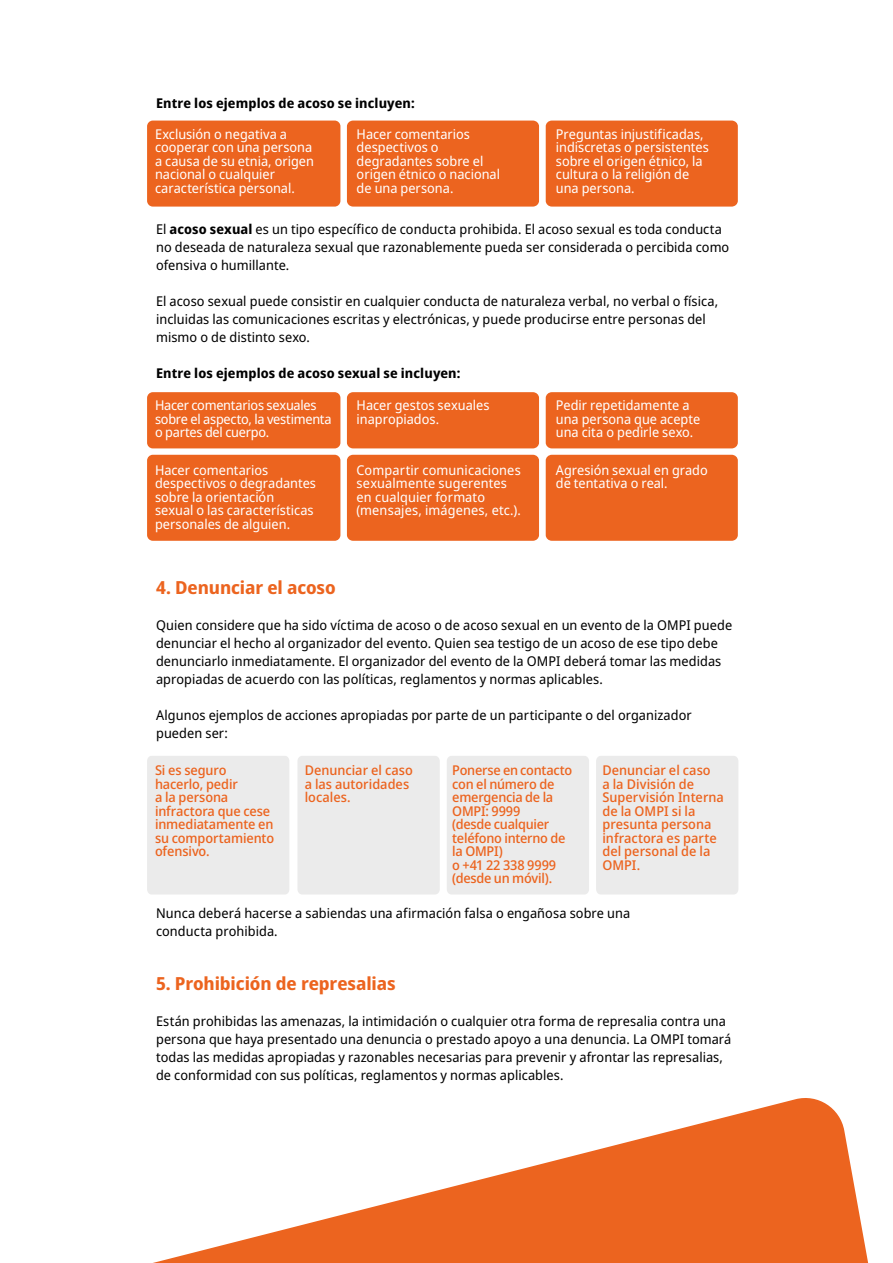
<style>
.page{position:relative;width:893px;height:1263px;background:#fff}
.page>*{position:absolute;margin:0;border:0;box-sizing:border-box;transform-origin:0 0}
.t1{font:700 18px "Noto Sans Display";letter-spacing:-.005em;color:#ec641f}
.Body{font:13.5px/18px "Noto Sans Display";letter-spacing:.005em;color:#000}
.Table_Regular_left_al{font:13.5px/13.5px "Noto Sans Display";color:#fff}
.Table_Regular_left_al-2{font:500 13.5px/13.5px "Noto Sans Display";letter-spacing:-.005em;color:#ec641f}
.Body-2{font:700 13.5px "Noto Sans Display";letter-spacing:.01em;color:#000}
.Table_Regular_left_al-3{font:13.5px/13.5px "Noto Sans Display";letter-spacing:-.02em;color:#fff}
.s1{font-weight:700}
</style>
<div class="page">
<svg style="left:153px;top:1098px;width:716px;height:165px;fill:#ec641f"></svg>
<div style="left:147px;top:756px;width:142px;height:139px;background:#ebebeb"></div>
<div style="left:297px;top:756px;width:143px;height:139px;background:#ebebeb;border-radius:5px"></div>
<div style="left:447px;top:756px;width:142px;height:139px;background:#ebebeb;border-radius:5px"></div>
<div style="left:596px;top:756px;width:142px;height:139px;background:#ebebeb;border-radius:5px"></div>
<div style="left:147px;top:121px;width:193px;height:86px;background:#ec641f;border-radius:6px"></div>
<div style="left:347px;top:121px;width:192px;height:86px;background:#ec641f;border-radius:6px"></div>
<div style="left:545px;top:121px;width:192px;height:86px;background:#ec641f;border-radius:6px"></div>
<div style="left:147px;top:392px;width:193px;height:56px;background:#ec641f;border-radius:6px"></div>
<div style="left:347px;top:392px;width:192px;height:56px;background:#ec641f;border-radius:6px"></div>
<div style="left:545px;top:392px;width:192px;height:56px;background:#ec641f;border-radius:6px"></div>
<div style="left:147px;top:455px;width:193px;height:86px;background:#ec641f;border-radius:6px"></div>
<div style="left:347px;top:455px;width:192px;height:86px;background:#ec641f;border-radius:6px"></div>
<div style="left:545px;top:455px;width:192px;height:86px;background:#ec641f;border-radius:6px"></div>
<p class="Body-2" style="left:156px;top:94px;width:260px">Entre los ejemplos de acoso se incluyen:</p>
<p class="Table_Regular_left_al" style="left:155px;top:127px;width:160px">Exclusión o negativa a cooperar con una persona a causa de su etnia, origen nacional o cualquier característica personal.</p>
<p class="Table_Regular_left_al" style="left:356px;top:127px;width:145px">Hacer comentarios despectivos o degradantes sobre el origen étnico o nacional de una persona.</p>
<p class="Table_Regular_left_al" style="left:556px;top:127px;width:154px">Preguntas injustificadas, indiscretas o persistentes sobre el origen étnico, la cultura o la religión de una persona.</p>
<p class="Body" style="left:156px;top:220px;width:574px">El <span class="s1">acoso sexual</span> es un tipo específico de conducta prohibida. El acoso sexual es toda conducta no deseada de naturaleza sexual que razonablemente pueda ser considerada o percibida como ofensiva o humillante.</p>
<p class="Body" style="left:156px;top:292px;width:563px">El acoso sexual puede consistir en cualquier conducta de naturaleza verbal, no verbal o física, incluidas las comunicaciones escritas y electrónicas, y puede producirse entre personas del mismo o de distinto sexo.</p>
<p class="Body-2" style="left:156px;top:364px;width:306px">Entre los ejemplos de acoso sexual se incluyen:</p>
<p class="Table_Regular_left_al-3" style="left:155px;top:399px;width:178px">Hacer comentarios sexuales sobre el aspecto, la vestimenta o partes del cuerpo.</p>
<p class="Table_Regular_left_al" style="left:356px;top:399px;width:134px">Hacer gestos sexuales inapropiados.</p>
<p class="Table_Regular_left_al" style="left:556px;top:399px;width:146px">Pedir repetidamente a una persona que acepte una cita o pedirle sexo.</p>
<p class="Table_Regular_left_al" style="left:155px;top:463px;width:162px">Hacer comentarios despectivos o degradantes sobre la orientación sexual o las características personales de alguien.</p>
<p class="Table_Regular_left_al" style="left:356px;top:463px;width:166px">Compartir comunicaciones sexualmente sugerentes en cualquier formato (mensajes, imágenes, etc.).</p>
<p class="Table_Regular_left_al" style="left:556px;top:463px;width:153px">Agresión sexual en grado de tentativa o real.</p>
<h2 class="t1" style="left:156px;top:575px;width:181px">4. Denunciar el acoso</h2>
<p class="Body" style="left:156px;top:616px;width:577px">Quien considere que ha sido víctima de acoso o de acoso sexual en un evento de la OMPI puede denunciar el hecho al organizador del evento. Quien sea testigo de un acoso de ese tipo debe denunciarlo inmediatamente. El organizador del evento de la OMPI deberá tomar las medidas apropiadas de acuerdo con las políticas, reglamentos y normas aplicables.</p>
<p class="Body" style="left:156px;top:706px;width:537px">Algunos ejemplos de acciones apropiadas por parte de un participante o del organizador pueden ser:</p>
<p class="Table_Regular_left_al-2" style="left:155px;top:764px;width:121px">Si es seguro hacerlo, pedir<br>a la persona infractora que cese inmediatamente en su comportamiento ofensivo.</p>
<p class="Table_Regular_left_al-2" style="left:304px;top:764px;width:110px">Denunciar el caso a las autoridades locales.</p>
<p class="Table_Regular_left_al-2" style="left:452px;top:764px;width:121px">Ponerse en contacto con el número de emergencia de la<br>OMPI: 9999<br>(desde cualquier teléfono interno de la OMPI)<br>o +41 22 338 9999 (desde un móvil).</p>
<p class="Table_Regular_left_al-2" style="left:602px;top:764px;width:123px">Denunciar el caso<br>a la División de<br>Supervisión Interna de la OMPI si la presunta persona infractora es parte del personal de la<br>OMPI.</p>
<p class="Body" style="left:156px;top:904px;width:475px">Nunca deberá hacerse a sabiendas una afirmación falsa o engañosa sobre una conducta prohibida.</p>
<h2 class="t1" style="left:156px;top:971px;width:241px">5. Prohibición de represalias</h2>
<p class="Body" style="left:156px;top:1012px;width:576px">Están prohibidas las amenazas, la intimidación o cualquier otra forma de represalia contra una persona que haya presentado una denuncia o prestado apoyo a una denuncia. La OMPI tomará todas las medidas apropiadas y razonables necesarias para prevenir y afrontar las represalias, de conformidad con sus políticas, reglamentos y normas aplicables.</p>
</div>
